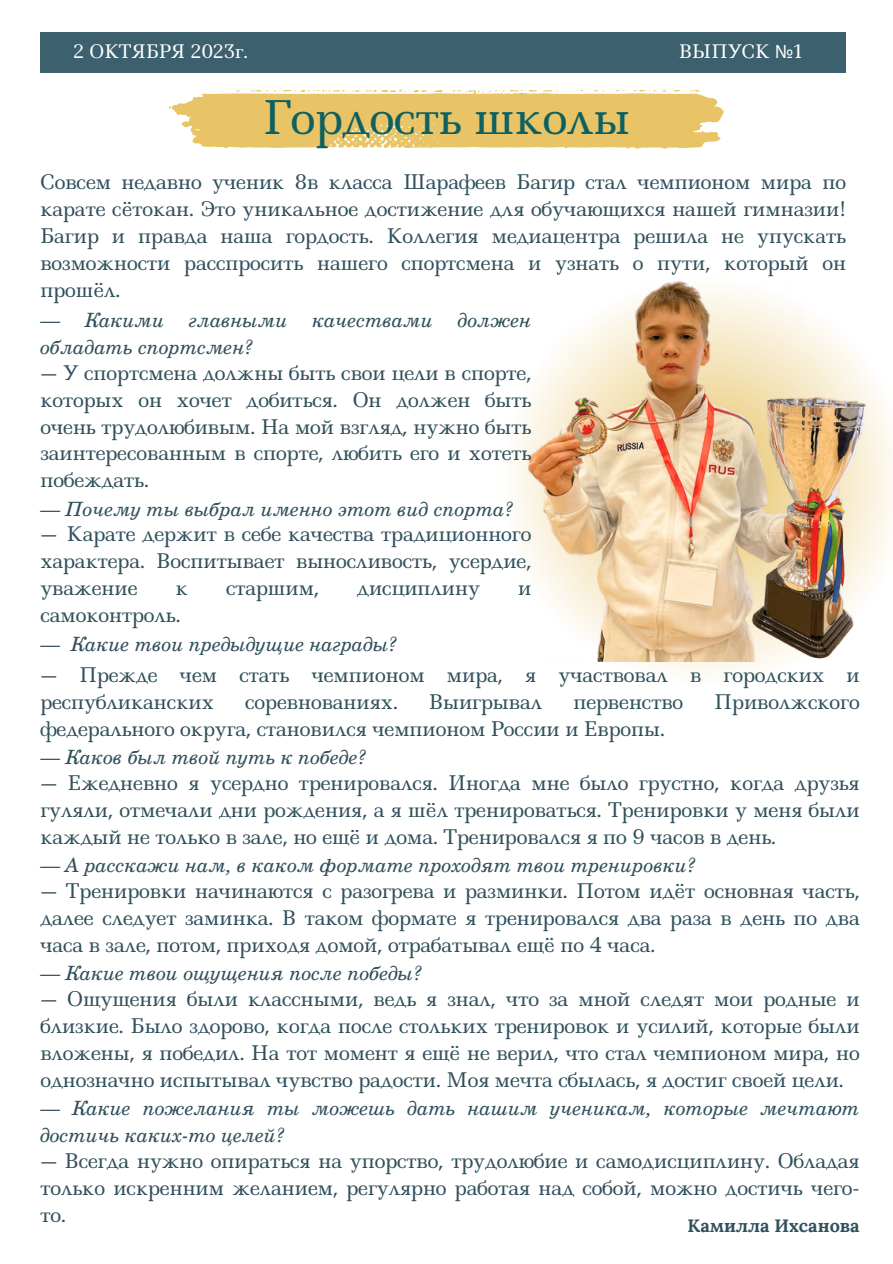
<style>
.page{position:relative;width:893px;height:1264px;background:#fff}
.page>*{position:absolute;margin:0;border:0;box-sizing:border-box;transform-origin:0 0}
.t1{font:45.15px "Ledger";color:#0f6060}
.t2{font:19.65px/27px "Ledger";color:#30505c;text-align:justify}
.t3{font:italic 19.65px/27px "Te X Gyre Schola";color:#30505c}
.t4{font:18.15px "Ledger";color:#fff}
.t5{font:700 18px "Lora";color:#30505c}
.s1{font-family:"Noto Sans"}
.s2{color:#fff}
.s3{font-style:normal}
</style>
<div class="page">
<div style="left:40px;top:32px;width:806px;height:41px;background:#3c606d"></div>
<svg style="left:169px;top:89px;width:554px;height:60px;background:#ebcd7e"></svg>
<svg style="left:597px;top:400px;width:295px;height:274px"></svg>
<img style="left:512px;top:281px;width:368px;height:380px">
<p class="t4" style="left:73px;top:39px;width:176px">2 ОКТЯБРЯ 2023г.</p>
<p class="t4" style="left:679px;top:39px;width:125px">ВЫПУСК <span class="s1">№</span>1</p>
<p class="t1" style="left:263px;top:86px;width:368px">Гордость школы</p>
<p class="t2" style="left:40px;top:168px;width:807px">Совсем недавно ученик 8в класса Шарафеев Багир стал чемпионом мира по карате сётокан. Это уникальное достижение для обучающихся нашей гимназии!<br>Багир и правда наша гордость. Коллегия медиацентра решила не упускать возможности расспросить нашего спортсмена и узнать о пути, который он прошёл.</p>
<p class="t3" style="left:40px;top:305px;width:125px">— Какими</p>
<p class="t3" style="left:189px;top:305px;width:100px">главными</p>
<p class="t3" style="left:312px;top:305px;width:122px">качествами</p>
<p class="t3" style="left:458px;top:305px;width:75px">должен</p>
<p class="t3" style="left:40px;top:332px;width:214px">обладать спортсмен?</p>
<p class="t2" style="left:40px;top:359px;width:492px">— У спортсмена должны быть свои цели в спорте, которых он хочет добиться. Он должен быть очень трудолюбивым. На мой взгляд, нужно быть заинтересованным в спорте, любить его и хотеть побеждать.</p>
<p class="t3" style="left:40px;top:494px;width:474px">— Почему ты выбрал именно этот вид спорта?</p>
<p class="t2" style="left:40px;top:520px;width:492px">—<span class="s2">..</span>Карате держит в себе качества традиционного характера. Воспитывает выносливость, усердие, уважение</p>
<p class="t2" style="left:176px;top:574px;width:14px">к</p>
<p class="t2" style="left:226px;top:574px;width:95px">старшим,</p>
<p class="t2" style="left:357px;top:574px;width:124px">дисциплину</p>
<p class="t2" style="left:518px;top:574px;width:15px">и</p>
<p class="t2" style="left:40px;top:601px;width:142px">самоконтроль.</p>
<p class="t3" style="left:40px;top:629px;width:358px"><span class="s3">—</span> Какие твои предыдущие награды?</p>
<p class="t2" style="left:40px;top:661px;width:820px">— Прежде чем стать чемпионом мира, я участвовал в городских и республиканских</p>
<p class="t2" style="left:245px;top:688px;width:154px">соревнованиях.</p>
<p class="t2" style="left:429px;top:688px;width:114px">Выигрывал</p>
<p class="t2" style="left:573px;top:688px;width:111px">первенство</p>
<p class="t2" style="left:714px;top:688px;width:147px">Приволжского</p>
<p class="t2" style="left:40px;top:715px;width:626px">федерального округа, становился чемпионом России и Европы.</p>
<p class="t3" style="left:40px;top:742px;width:327px"><span class="s3">—</span> Каков был твой путь к победе?</p>
<p class="t2" style="left:40px;top:769px;width:820px">— Ежедневно я усердно тренировался. Иногда мне было грустно, когда друзья гуляли, отмечали дни рождения, а я шёл тренироваться. Тренировки у меня были каждый не только в зале, но ещё и дома. Тренировался я по 9 часов в день.</p>
<p class="t3" style="left:40px;top:850px;width:657px">— А расскажи нам, в каком формате проходят твои тренировки?</p>
<p class="t2" style="left:40px;top:877px;width:820px">— Тренировки начинаются с разогрева и разминки. Потом идёт основная часть, далее следует заминка. В таком формате я тренировался два раза в день по два часа в зале, потом, приходя домой, отрабатывал ещё по 4 часа.</p>
<p class="t3" style="left:40px;top:958px;width:383px">— Какие твои ощущения после победы?</p>
<p class="t2" style="left:40px;top:985px;width:820px">— Ощущения были классными, ведь я знал, что за мной следят мои родные и близкие. Было здорово, когда после стольких тренировок и усилий, которые были вложены, я победил. На тот момент я ещё не верил, что стал чемпионом мира, но однозначно испытывал чувство радости. Моя мечта сбылась, я достиг своей цели.</p>
<p class="t3" style="left:40px;top:1093px;width:820px"><span class="s3">—</span> Какие пожелания ты можешь дать нашим ученикам, которые мечтают достичь каких-то целей?</p>
<p class="t2" style="left:40px;top:1147px;width:820px">— Всегда нужно опираться на упорство, трудолюбие и самодисциплину. Обладая только искренним желанием, регулярно работая над собой, можно достичь чего&shy;то.</p>
<p class="t5" style="left:687px;top:1214px;width:174px">Камилла Ихсанова</p>
</div>
